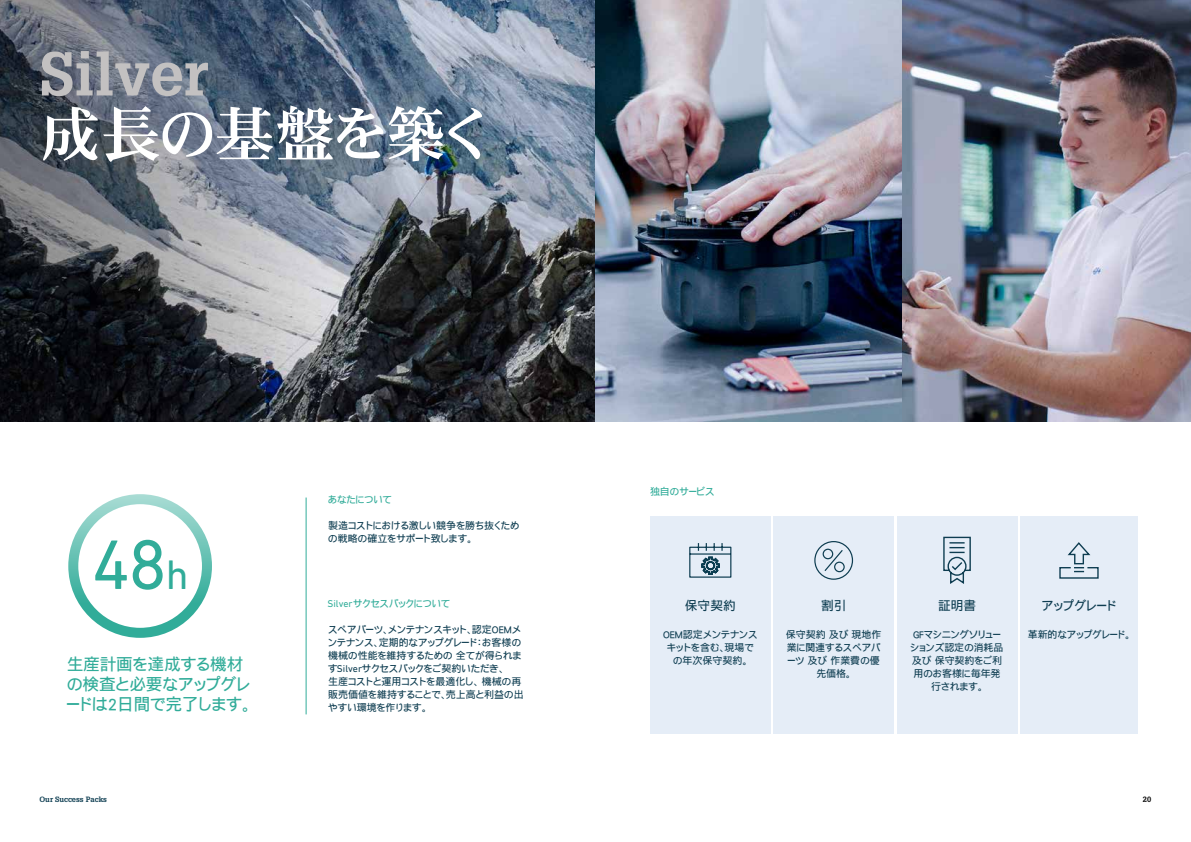
<style>
.page{position:relative;width:1191px;height:842px;background:#fff}
.page>*{position:absolute;margin:0;border:0;box-sizing:border-box;transform-origin:0 0}
.t1{font:71.2px "DIN Next W1 G";color:#31ac99}
.t2{font:60.4px "DFHS Mincho Std W7";letter-spacing:-.065em;color:#fff}
.t3{font:700 60.4px "Glypha LT Pro";color:#c3c1c1}
.t4{font:16.7px/20px "DF Gothic P Std W5";letter-spacing:-.055em;color:#31ac99}
.t5{font:12.7px "DF Gothic P Std W5";letter-spacing:-.035em;color:#0e3d51}
.t6{font:12.7px "DF Gothic P Std W5";letter-spacing:-.145em;color:#0e3d51}
.t7{font:10px/13px "DF Gothic P Std W5";letter-spacing:-.055em;color:#0e3d51;text-align:center}
.t8{font:10px/13px "DF Gothic P Std W5";letter-spacing:-.075em;color:#0e3d51}
.t9{font:10px/13px "DF Gothic P Std W5";letter-spacing:-.01em;color:#0e3d51;text-align:center}
.t10{font:10px "DF Gothic P Std W5";letter-spacing:-.085em;color:#31ac99}
.t11{font:10px "DF Gothic P Std W5";letter-spacing:-.11em;color:#0e3d51}
.t12{font:10px "DF Gothic P Std W5";letter-spacing:-.045em;color:#31ac99}
.t13{font:700 7.5px "Glypha LT Pro";color:#0d3d51}
.t14{font:700 7.5px "Glypha LT Pro";color:#000}
.s1{font-size:42px}
.s2{font-family:"DIN Next W1 G";color:#31ad99}
.s3{font-family:"DIN Next W1 G";color:#0d3d51}
</style>
<div class="page">
<img style="left:0;top:0;width:890px;height:421px">
<img style="left:890px;top:0;width:301px;height:421px">
<hr style="left:306px;top:497px;width:1px;height:217px;background:#31ac99">
<div style="left:773px;top:517px;width:121px;height:217px;background:#e5edf7"></div>
<div style="left:650px;top:517px;width:120px;height:217px;background:#e5edf7"></div>
<div style="left:896px;top:517px;width:121px;height:217px;background:#e5edf7"></div>
<div style="left:1020px;top:517px;width:117px;height:217px;background:#e5edf7"></div>
<svg style="left:814px;top:541px;width:39px;height:39px"></svg>
<svg style="left:1059px;top:542px;width:40px;height:37px"></svg>
<svg style="left:689px;top:543px;width:43px;height:35px"></svg>
<svg style="left:943px;top:536px;width:28px;height:48px"></svg>
<div style="left:68px;top:494px;width:144px;height:144px;border:10px solid #31ac99;border-radius:50%"></div>
<h2 class="t3" style="left:40px;top:37px;width:170px">Silver</h2>
<h2 class="t2" style="left:40px;top:101px;width:459px">成長の基盤を築く</h2>
<h1 class="t1" style="left:91px;top:524px;width:99px">48<span class="s1">h</span></h1>
<h3 class="t4" style="left:65px;top:654px;width:196px">生産計画を達成する機材の検査と必要なアップグレードは2日間で完了します。</h3>
<p class="t10" style="left:327px;top:494px;width:66px">あなたについて</p>
<p class="t8" style="left:328px;top:518px;width:193px">製造コストにおける激しい競争を勝ち抜くための戦略の確立をサポート致します。</p>
<p class="t10" style="left:327px;top:598px;width:125px"><span class="s2">Silver</span>サクセスパックについて</p>
<p class="t7" style="left:327px;top:623px;width:198px;text-align:left">スペアパーツ、メンテナンスキット、認定OEMメンテナンス、定期的なアップグレード：お客様の機械の性能を維持するための全てが得られます<span class="s3">Silver</span>サクセスパックをご契約いただき、<br>生産コストと運用コストを最適化し、機械の再販売価値を維持することで、売上高と利益の出やすい環境を作ります。</p>
<p class="t12" style="left:650px;top:486px;width:66px">独自のサービス</p>
<p class="t5" style="left:685px;top:598px;width:52px">保守契約</p>
<p class="t7" style="left:663px;top:627px;width:96px">OEM認定メンテナンスキットを含む、現場での年次保守契約。</p>
<p class="t5" style="left:821px;top:598px;width:27px">割引</p>
<p class="t9" style="left:786px;top:627px;width:97px">保守契約及び現地作業に関連するスペアパーツ及び作業費の優先価格。</p>
<p class="t5" style="left:938px;top:598px;width:40px">証明書</p>
<p class="t6" style="left:1041px;top:598px;width:77px">アップグレード</p>
<p class="t7" style="left:910px;top:627px;width:95px">GFマシニングソリューションズ認定の消耗品及び保守契約をご利用のお客様に毎年発行されます。</p>
<p class="t11" style="left:1027px;top:629px;width:109px">革新的なアップグレード。</p>
<p class="t13" style="left:39px;top:794px;width:69px">Our Success Packs</p>
<p class="t14" style="left:1143px;top:795px;width:10px">20</p>
</div>
